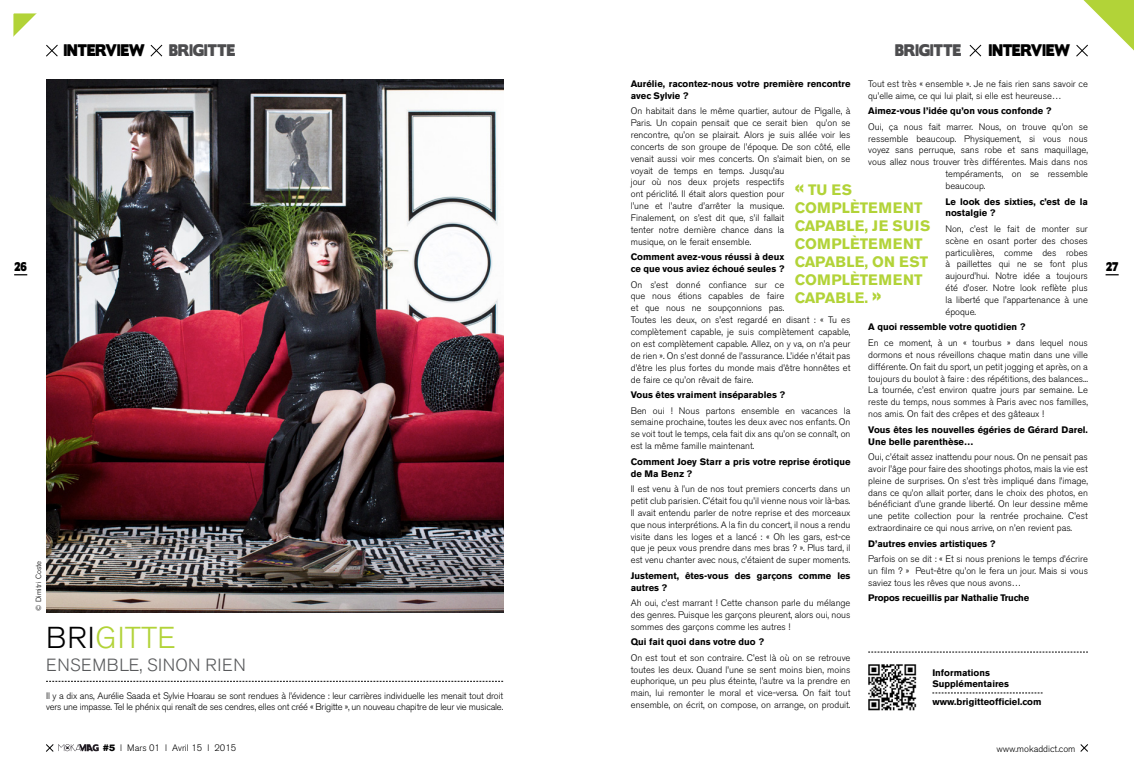
<style>
.page{position:relative;width:1134px;height:780px;background:#fff}
.page>*{position:absolute;margin:0;border:0;box-sizing:border-box;transform-origin:0 0}
.t1{font:300 30px "Akzidenz Grotesk BE";color:#b2d338}
.t2{font:300 17.5px "Akzidenz Grotesk BE";color:#58595b}
.t3{font:700 15px/18px "Akzidenz Grotesk BE";letter-spacing:.04em;color:#b2d338}
.t4{font:15px "Boris Black Bloxx";color:#000;scale:.8 1}
.t5{font:15px "Boris Black Bloxx";color:#4d4d4f;scale:.8 1}
.t6{font:11.25px "Boris Black Bloxx";color:#000;scale:.8 1}
.t7{font:300 9.38px/11.9px "Akzidenz Grotesk BE";color:#000;text-align:justify}
.t8{font:700 9.38px/11.9px "Akzidenz Grotesk BE";color:#000}
.t9{font:300 9.38px/11.9px "Akzidenz Grotesk BE";letter-spacing:-.02em;color:#000}
.t10{font:300 7.5px "Akzidenz Grotesk BE";letter-spacing:.01em;color:#000}
.s1{color:#000}
.s2{font-family:"Akzidenz Grotesk BE Super";font-weight:400}
.s3{font-size:22.5px}
</style>
<div class="page">
<svg style="left:14px;top:274px;width:13px;height:1px"></svg>
<svg style="left:1076px;top:0;width:58px;height:57px"></svg>
<svg style="left:969px;top:44px;width:13px;height:13px"></svg>
<svg style="left:1105px;top:274px;width:14px;height:1px"></svg>
<svg style="left:868px;top:651px;width:220px;height:1px"></svg>
<img style="left:868px;top:664px;width:48px;height:46px">
<svg style="left:1080px;top:744px;width:8px;height:8px"></svg>
<img style="left:46px;top:80px;width:457px;height:532px">
<svg style="left:13px;top:13px;width:107px;height:99px"></svg>
<svg style="left:150px;top:44px;width:13px;height:13px"></svg>
<svg style="left:46px;top:681px;width:457px;height:1px"></svg>
<svg style="left:46px;top:744px;width:53px;height:8px"></svg>
<svg style="left:932px;top:692px;width:110px;height:1px"></svg>
<h3 class="t4" style="left:64px;top:39px;width:12px">INTER</h3>
<h3 class="t4" style="left:106px;top:39px;width:27px">VIEW</h3>
<h3 class="t5" style="left:169px;top:39px;width:84px">BRIGITTE</h3>
<p class="t6" style="left:14px;top:258px;width:17px">26</p>
<p class="t10" style="left:34px;top:610px;width:51px;rotate:-90deg">© Dimitri Coste</p>
<h1 class="t1" style="left:46px;top:620px;width:87px"><span class="s1">bri</span>gitte</h1>
<h2 class="t2" style="left:46px;top:655px;width:13px">ensemble</h2>
<h2 class="t2" style="left:139px;top:655px;width:19px">, sinon</h2>
<h2 class="t2" style="left:205px;top:655px;width:22px">rien</h2>
<p class="t9" style="left:46px;top:689px;width:459px">Il y a dix ans, Aurélie Saada et Sylvie Hoarau se sont rendues à l’évidence : leur carrières individuelle les menait tout droit vers une impasse. Tel le phénix qui renaît de ses cendres, elles ont créé « Brigitte », un nouveau chapitre de leur vie musicale.</p>
<p class="t7" style="left:103px;top:742px;width:135px"><span class="s2">#5</span> l Mars 01 l Avril 15 l 2015</p>
<h3 class="t5" style="left:895px;top:39px;width:84px">BRIGITTE</h3>
<h3 class="t4" style="left:989px;top:39px;width:103px">INTERVIEW</h3>
<p class="t8" style="left:631px;top:78px;width:221px">Aurélie, racontez-nous votre première rencontre avec Sylvie ?</p>
<p class="t7" style="left:631px;top:105px;width:221px;text-align:left">On habitait dans le même quartier, autour de Pigalle, à Paris. Un copain pensait que ce serait bien qu’on se rencontre, qu’on se plairait. Alors je suis allée voir les concerts de son groupe de l’époque. De son côté, elle venait aussi voir mes concerts. On s’aimait bien, on se voyait de temps en temps. Jusqu’au<br>jour où nos deux projets respectifs<br>ont périclité. Il était alors question pour<br>l’une et l’autre d’arrêter la musique.<br>Finalement, on s’est dit que, s’il fallait<br>tenter notre dernière chance dans la<br>musique, on le ferait ensemble.</p>
<p class="t8" style="left:631px;top:251px;width:155px">Comment avez-vous réussi à deux ce que vous aviez échoué seules ?</p>
<p class="t7" style="left:631px;top:278px;width:221px;text-align:left">On s’est donné confiance sur ce<br>que nous étions capables de faire<br>et que nous ne soupçonnions pas.<br>Toutes les deux, on s’est regardé en disant : « Tu es complètement capable, je suis complètement capable, on est complètement capable. Allez, on y va, on n’a peur de rien ». On s’est donné de l’assurance. L’idée n’était pas d’être les plus fortes du monde mais d’être honnêtes et de faire ce qu’on rêvait de faire.</p>
<p class="t8" style="left:631px;top:389px;width:156px">Vous êtes vraiment inséparables ?</p>
<p class="t7" style="left:631px;top:404px;width:221px">Ben oui ! Nous partons ensemble en vacances la semaine prochaine, toutes les deux avec nos enfants. On se voit tout le temps, cela fait dix ans qu’on se connaît, on est la même famille maintenant.</p>
<p class="t8" style="left:631px;top:455px;width:221px">Comment Joey Starr a pris votre reprise érotique de Ma Benz ?</p>
<p class="t7" style="left:631px;top:483px;width:221px">Il est venu à l’un de nos tout premiers concerts dans un petit club parisien. C’était fou qu’il vienne nous voir là-bas.<br>Il avait entendu parler de notre reprise et des morceaux que nous interprétions. A la fin du concert, il nous a rendu visite dans les loges et a lancé : « Oh les gars, est-ce que je peux vous prendre dans mes bras ? ». Plus tard, il est venu chanter avec nous, c’étaient de super moments.</p>
<p class="t8" style="left:631px;top:569px;width:221px">Justement, êtes-vous des garçons comme les autres ?</p>
<p class="t7" style="left:631px;top:597px;width:221px">Ah oui, c’est marrant ! Cette chanson parle du mélange des genres. Puisque les garçons pleurent, alors oui, nous sommes des garçons comme les autres !</p>
<p class="t8" style="left:631px;top:636px;width:135px">Qui fait quoi dans votre duo ?</p>
<p class="t7" style="left:631px;top:651px;width:221px">On est tout et son contraire. C’est là où on se retrouve toutes les deux. Quand l’une se sent moins bien, moins euphorique, un peu plus éteinte, l’autre va la prendre en main, lui remonter le moral et vice-versa. On fait tout ensemble, on écrit, on compose, on arrange, on produit.</p>
<p class="t7" style="left:868px;top:78px;width:221px">Tout est très « ensemble ». Je ne fais rien sans savoir ce qu’elle aime, ce qui lui plait, si elle est heureuse…</p>
<p class="t8" style="left:868px;top:105px;width:185px">Aimez-vous l’idée qu’on vous confonde ?</p>
<p class="t7" style="left:868px;top:121px;width:221px">Oui, ça nous fait marrer. Nous, on trouve qu’on se</p>
<p class="t7" style="left:868px;top:132px;width:221px">ressemble beaucoup. Physiquement, si vous nous</p>
<p class="t7" style="left:868px;top:144px;width:221px">voyez sans perruque, sans robe et sans maquillage,</p>
<p class="t7" style="left:868px;top:156px;width:221px">vous allez nous trouver très différentes. Mais dans nos</p>
<p class="t7" style="left:945px;top:168px;width:144px">tempéraments, on se ressemble</p>
<p class="t7" style="left:945px;top:180px;width:42px">beaucoup.</p>
<p class="t8" style="left:945px;top:195px;width:144px">Le look des sixties, c’est de la nostalgie ?</p>
<p class="t7" style="left:945px;top:223px;width:144px">Non, c’est le fait de monter sur scène en osant porter des choses particulières, comme des robes à paillettes qui ne se font plus aujourd’hui. Notre idée a toujours été d’oser. Notre look reflète plus la liberté que l’appartenance à une époque.</p>
<p class="t8" style="left:868px;top:321px;width:159px">A quoi ressemble votre quotidien ?</p>
<p class="t7" style="left:868px;top:337px;width:221px">En ce moment, à un « tourbus » dans lequel nous dormons et nous réveillons chaque matin dans une ville différente. On fait du sport, un petit jogging et après, on a toujours du boulot à faire : des répétitions, des balances...<br>La tournée, c’est environ quatre jours par semaine. Le reste du temps, nous sommes à Paris avec nos familles, nos amis. On fait des crêpes et des gâteaux !</p>
<p class="t8" style="left:868px;top:423px;width:221px">Vous êtes les nouvelles égéries de Gérard Darel.<br>Une belle parenthèse…</p>
<p class="t7" style="left:868px;top:451px;width:221px">Oui, c’était assez inattendu pour nous. On ne pensait pas avoir l’âge pour faire des shootings photos, mais la vie est pleine de surprises. On s’est très impliqué dans l’image, dans ce qu’on allait porter, dans le choix des photos, en bénéficiant d’une grande liberté. On leur dessine même une petite collection pour la rentrée prochaine. C’est extraordinaire ce qui nous arrive, on n’en revient pas.</p>
<p class="t8" style="left:868px;top:537px;width:129px">D’autres envies artistiques ?</p>
<p class="t7" style="left:868px;top:553px;width:221px">Parfois on se dit : « Et si nous prenions le temps d’écrire un film ? » Peut-être qu’on le fera un jour. Mais si vous saviez tous les rêves que nous avons…</p>
<p class="t8" style="left:868px;top:592px;width:163px">Propos recueillis par Nathalie Truche</p>
<h3 class="t3" style="left:795px;top:180px;width:56px"><span class="s3">«</span> Tu es compl</h3>
<h3 class="t3" style="left:850px;top:198px;width:64px">ètement</h3>
<h3 class="t3" style="left:795px;top:216px;width:11px">capabl</h3>
<h3 class="t3" style="left:855px;top:216px;width:75px">e, je suis</h3>
<h3 class="t3" style="left:795px;top:234px;width:34px">compl</h3>
<h3 class="t3" style="left:850px;top:234px;width:64px">ètement</h3>
<h3 class="t3" style="left:795px;top:252px;width:11px">capabl</h3>
<h3 class="t3" style="left:855px;top:252px;width:65px">e, on est</h3>
<h3 class="t3" style="left:795px;top:270px;width:34px">compl</h3>
<h3 class="t3" style="left:850px;top:270px;width:64px">ètement</h3>
<h3 class="t3" style="left:795px;top:288px;width:11px">capabl</h3>
<h3 class="t3" style="left:855px;top:288px;width:28px">e. <span class="s3">»</span></h3>
<p class="t8" style="left:932px;top:667px;width:78px;line-height:11.2px">Informations<br>Supplémentaires</p>
<p class="t8" style="left:932px;top:696px;width:111px">www.brigitteofficiel.com</p>
<p class="t7" style="left:996px;top:742px;width:81px">www.mokaddict.com</p>
<p class="t6" style="left:1106px;top:258px;width:17px">27</p>
</div>
